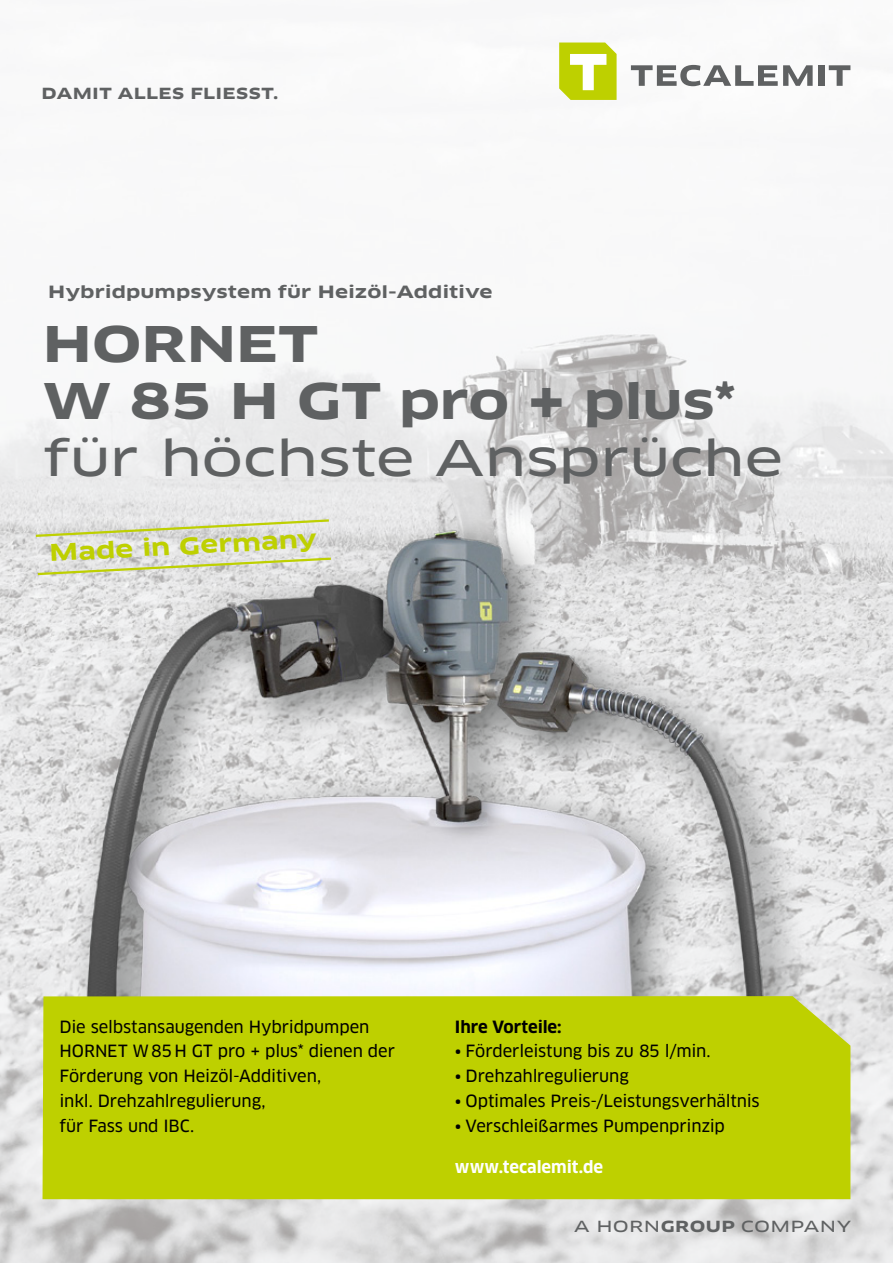
<style>
.page{position:relative;width:893px;height:1263px;background:#fff}
.page>*{position:absolute;margin:0;border:0;box-sizing:border-box;transform-origin:0 0}
.t1{font:700 48px/57px "Clan OT Extd";letter-spacing:-.01em;color:#5f6162}
.t2{font:48px "Clan OT Extd News";letter-spacing:-.02em;color:#5f6162}
.t3{font:700 22.5px "Clan OT Extd";color:#bed000}
.t4{font:16.5px/24.8px "Clan OT News";letter-spacing:-.005em;color:#000}
.t5{font:700 16.5px "Clan OT Extd";letter-spacing:.005em;color:#5f6162}
.t6{font:700 16.5px "Clan OT";letter-spacing:-.005em;color:#fff}
.t7{font:700 16.5px "Clan OT";letter-spacing:-.005em;color:#000}
.t8{font:700 15px "Clan OT Extd";letter-spacing:.02em;color:#5f6162}
.t9{font:15px "Clan OT Extd News";letter-spacing:.02em;color:#5f6162}
.s1{font-family:"Clan OT Extd";font-weight:700}
</style>
<div class="page">
<img style="left:0;top:42px;width:893px;height:1221px">
<img style="left:64px;top:507px;width:745px;height:489px">
<div style="left:43px;top:996px;width:807px;height:203px;background:#bed000"></div>
<svg style="left:631px;top:65px;width:182px;height:21px"></svg>
<div style="left:818px;top:65px;width:6px;height:21px;background:#5f6162"></div>
<svg style="left:829px;top:65px;width:21px;height:21px"></svg>
<svg style="left:559px;top:43px;width:58px;height:57px"></svg>
<svg style="left:33px;top:518px;width:298px;height:20px;background:#dadcc5"></svg>
<svg style="left:35px;top:556px;width:298px;height:20px;background:#d9dbc4"></svg>
<p class="t8" style="left:42px;top:84px;width:195px">Damit alles flieSSt</p>
<p class="t8" style="left:273px;top:84px;width:7px">.</p>
<p class="t5" style="left:48px;top:282px;width:446px">Hybridpumpsystem für Heizöl-Additive</p>
<h1 class="t1" style="left:43px;top:317px;width:695px">HORNET<br>W 85 H GT pro + plus*</h1>
<h1 class="t2" style="left:43px;top:429px;width:742px">für höchste Ansprüche</h1>
<h2 class="t3" style="left:49px;top:540px;width:269px;rotate:-3deg">Made in Germany</h2>
<p class="t4" style="left:60px;top:1014px;width:337px">Die selbstansaugenden Hybridpumpen<br>HORNET W85H GT pro + plus* dienen der<br>Förderung von Heizöl-Additiven,<br>inkl. Drehzahlregulierung,<br>für Fass und IBC.</p>
<p class="t7" style="left:455px;top:1017px;width:108px">Ihre Vorteile:</p>
<p class="t4" style="left:455px;top:1039px;width:257px">• Förderleistung bis zu 85 l/min.</p>
<p class="t4" style="left:455px;top:1064px;width:175px">• Drehzahlregulierung</p>
<p class="t4" style="left:455px;top:1088px;width:306px">• Optimales Preis-/Leistungsverhältnis</p>
<p class="t4" style="left:455px;top:1113px;width:271px">• Verschleißarmes Pumpenprinzip</p>
<p class="t6" style="left:455px;top:1157px;width:150px">www.tecalemit.de</p>
<p class="t9" style="left:574px;top:1217px;width:102px">A Horn<span class="s1">gro</span></p>
<p class="t9" style="left:706px;top:1217px;width:147px"><span class="s1">up</span> Company</p>
</div>
